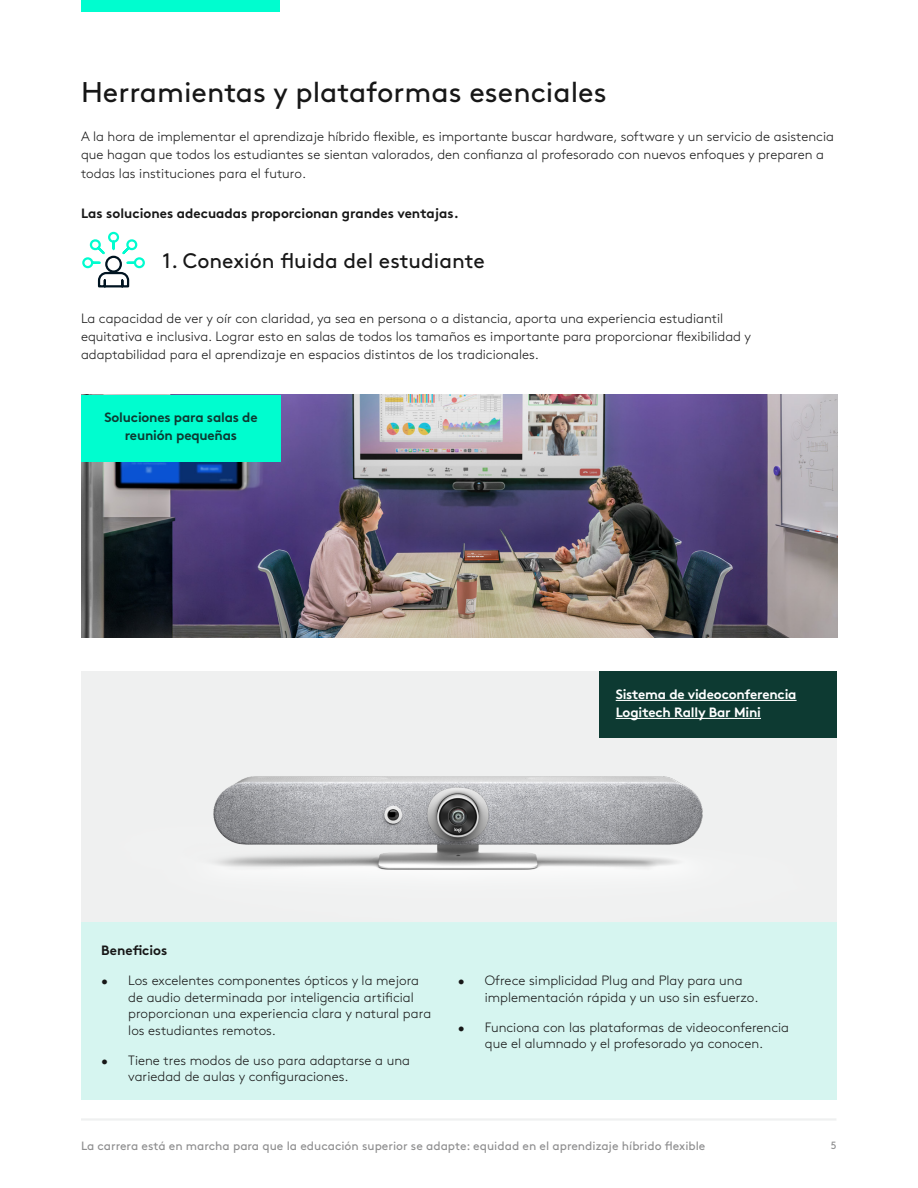
<style>
.page{position:relative;width:918px;height:1188px;background:#fff}
.page>*{position:absolute;margin:0;border:0;box-sizing:border-box;transform-origin:0 0}
.t1{font:28.5px "Brown";color:#171717}
.t2{font:21px "Brown";color:#171717}
.t3{font:300 13.5px/16.5px "Brown Pro";color:#171717}
.t4{font:700 13.5px "Brown Pro";color:#171717}
.Body_copy_2{font:700 13.5px/18px "Brown Pro";letter-spacing:-.015em;color:#fff}
.Body_copy_2-2{font:700 13.5px/18px "Brown Pro";letter-spacing:-.015em;color:#0d3a32;text-align:center}
.t5{font:12px "Brown";color:#8e8e8f}
.t6{font:10.5px "Brown";color:#8e8e8f}
</style>
<div class="page">
<hr style="left:81px;top:1118px;width:755px;height:3px;background:#eff0f0">
<div style="left:81px;top:0;width:199px;height:12px;background:#00fdcf"></div>
<svg style="left:82px;top:231px;width:63px;height:57px"></svg>
<img style="left:81px;top:395px;width:757px;height:243px">
<div style="left:81px;top:395px;width:200px;height:67px;background:#00fdcf"></div>
<div style="left:81px;top:922px;width:756px;height:178px;background:#d6f5f0"></div>
<img style="left:82px;top:671px;width:755px;height:251px">
<p class="t1" style="left:81px;top:71px;width:527px">Herramientas y plataformas esenciales</p>
<p class="t3" style="left:81px;top:126px;width:754px;line-height:18px">A la hora de implementar el aprendizaje híbrido flexible, es importante buscar hardware, software y un servicio de asistencia que hagan que todos los estudiantes se sientan valorados, den confianza al profesorado con nuevos enfoques y preparen a</p>
<p class="t3" style="left:81px;top:164px;width:227px">todas las instituciones para el futuro.</p>
<p class="t4" style="left:81px;top:202px;width:379px">Las soluciones adecuadas proporcionan grandes ventajas.</p>
<p class="t2" style="left:163px;top:245px;width:324px">1. Conexión fluida del estudiante</p>
<p class="t3" style="left:81px;top:308px;width:672px;line-height:18px">La capacidad de ver y oír con claridad, ya sea en persona o a distancia, aporta una experiencia estudiantil equitativa e inclusiva. Lograr esto en salas de todos los tamaños es importante para proporcionar flexibilidad y adaptabilidad para el aprendizaje en espacios distintos de los tradicionales.</p>
<p class="Body_copy_2-2" style="left:104px;top:407px;width:155px">Soluciones para salas de reunión pequeñas</p>
<p class="Body_copy_2" style="left:616px;top:684px;width:182px">Sistema de videoconferencia<br>Logitech Rally Bar Mini</p>
<p class="t4" style="left:101px;top:940px;width:68px">Beneficios</p>
<p class="t3" style="left:128px;top:971px;width:304px;text-indent:-27px">• Los excelentes componentes ópticos y la mejora de audio determinada por inteligencia artificial proporcionan una experiencia clara y natural para los estudiantes remotos.</p>
<p class="t3" style="left:128px;top:1051px;width:283px;text-indent:-27px">• Tiene tres modos de uso para adaptarse a una variedad de aulas y configuraciones.</p>
<p class="t3" style="left:485px;top:971px;width:275px;text-indent:-27px">• Ofrece simplicidad Plug and Play para una implementación rápida y un uso sin esfuerzo.</p>
<p class="t3" style="left:458px;top:1018px;width:333px;text-align:center">• Funciona con las plataformas de videoconferencia que el alumnado y el profesorado ya conocen.</p>
<p class="t5" style="left:81px;top:1137px;width:626px">La carrera está en marcha para que la educación superior se adapte: equidad en el aprendizaje híbrido flexible</p>
<p class="t6" style="left:831px;top:1138px;width:7px">5</p>
</div>
